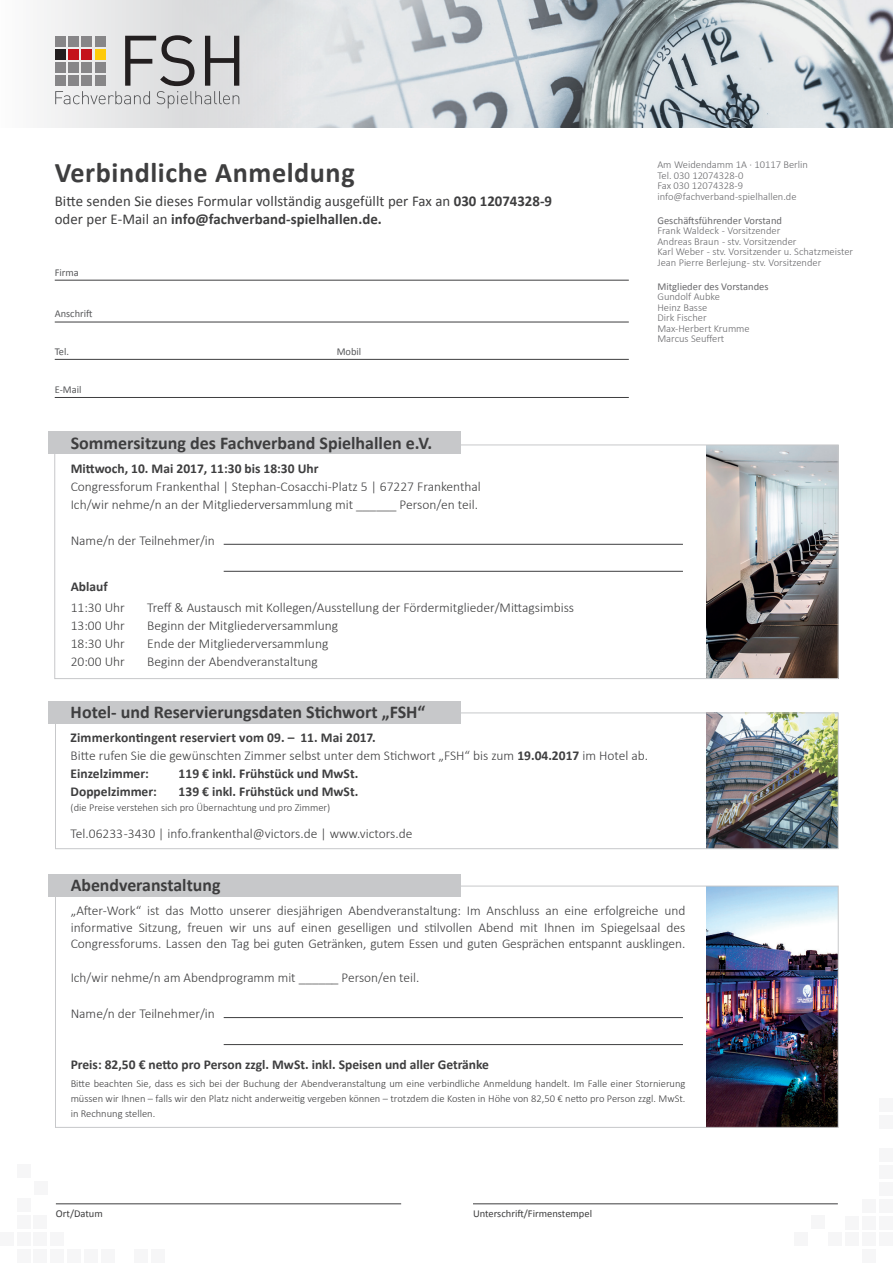
<style>
.page{position:relative;width:893px;height:1263px;background:#fff}
.page>*{position:absolute;margin:0;border:0;box-sizing:border-box;transform-origin:0 0}
.t1{font:700 28.5px "Calibri";letter-spacing:.02em;color:#3e3e3f}
.t2{font:700 18px "Calibri";color:#3e3e3f}
.t3{font:15px/18px "Calibri";letter-spacing:.005em;color:#3e3e3f}
.t4{font:300 13.5px/18px "Calibri";color:#3e3e3f}
.t5{font:700 13.5px "Calibri";color:#3e3e3f}
.t6{font:300 10.5px/15px "Calibri";color:#3e3e3f;text-align:justify}
.t7{font:300 10.5px/10.5px "Calibri";color:#69696c}
.t8{font:10.5px "Calibri";color:#69696c}
.t9{font:10.5px "Calibri";color:#3e3e3f}
.t10{font:10.5px "Calibri";color:#57585a}
.s1{font-weight:700}
</style>
<div class="page">
<img style="left:707px;top:888px;width:130px;height:238px">
<img style="left:707px;top:714px;width:130px;height:133px">
<img style="left:707px;top:447px;width:130px;height:230px">
<div style="left:879px;top:1115px;width:14px;height:14px;background:#f6f6f7"></div>
<div style="left:879px;top:1182px;width:14px;height:14px;background:#f6f6f7"></div>
<div style="left:862px;top:1216px;width:14px;height:13px;background:#f6f6f7"></div>
<div style="left:845px;top:1216px;width:14px;height:13px;background:#f6f6f7"></div>
<div style="left:879px;top:1216px;width:14px;height:13px;background:#f6f6f7"></div>
<div style="left:879px;top:1148px;width:14px;height:14px;background:#f6f6f7"></div>
<div style="left:879px;top:1098px;width:14px;height:14px;background:#f6f6f7"></div>
<div style="left:879px;top:1165px;width:14px;height:14px;background:#f6f6f7"></div>
<div style="left:862px;top:1199px;width:14px;height:14px;background:#f6f6f7"></div>
<div style="left:879px;top:1199px;width:14px;height:14px;background:#f6f6f7"></div>
<div style="left:828px;top:1232px;width:14px;height:14px;background:#f6f6f7"></div>
<div style="left:862px;top:1232px;width:14px;height:14px;background:#f6f6f7"></div>
<div style="left:794px;top:1232px;width:14px;height:14px;background:#f6f6f7"></div>
<div style="left:845px;top:1232px;width:14px;height:14px;background:#f6f6f7"></div>
<div style="left:879px;top:1232px;width:14px;height:14px;background:#f6f6f7"></div>
<div style="left:811px;top:1215px;width:14px;height:14px;background:#f6f6f7"></div>
<div style="left:862px;top:1249px;width:14px;height:14px;background:#f6f6f7"></div>
<div style="left:134px;top:1249px;width:14px;height:14px;background:#f6f6f7"></div>
<div style="left:67px;top:1249px;width:14px;height:14px;background:#f6f6f7"></div>
<div style="left:33px;top:1232px;width:14px;height:14px;background:#f6f6f7"></div>
<div style="left:33px;top:1215px;width:14px;height:14px;background:#f6f6f7"></div>
<div style="left:33px;top:1249px;width:14px;height:14px;background:#f6f6f7"></div>
<div style="left:101px;top:1249px;width:13px;height:14px;background:#f6f6f7"></div>
<div style="left:151px;top:1249px;width:14px;height:14px;background:#f6f6f7"></div>
<div style="left:84px;top:1249px;width:14px;height:14px;background:#f6f6f7"></div>
<div style="left:50px;top:1232px;width:14px;height:14px;background:#f6f6f7"></div>
<div style="left:50px;top:1249px;width:14px;height:14px;background:#f6f6f7"></div>
<div style="left:17px;top:1198px;width:14px;height:14px;background:#f6f6f7"></div>
<div style="left:17px;top:1232px;width:14px;height:14px;background:#f6f6f7"></div>
<div style="left:17px;top:1164px;width:14px;height:14px;background:#f6f6f7"></div>
<div style="left:17px;top:1215px;width:14px;height:14px;background:#f6f6f7"></div>
<div style="left:17px;top:1249px;width:14px;height:14px;background:#f6f6f7"></div>
<div style="left:34px;top:1181px;width:14px;height:14px;background:#f6f6f7"></div>
<div style="left:0;top:1232px;width:14px;height:14px;background:#f6f6f7"></div>
<hr style="left:55px;top:280px;width:574px;height:1px;background:#3e3e3f">
<hr style="left:55px;top:322px;width:574px;height:1px;background:#3e3e3f">
<hr style="left:55px;top:359px;width:574px;height:1px;background:#3e3e3f">
<hr style="left:55px;top:397px;width:574px;height:1px;background:#3e3e3f">
<div style="left:48px;top:432px;width:412px;height:22px;background:#c7c8ca"></div>
<hr style="left:224px;top:544px;width:459px;height:1px;background:#3e3e3f">
<hr style="left:224px;top:571px;width:459px;height:1px;background:#3e3e3f">
<hr style="left:56px;top:1203px;width:345px;height:1px;background:#3e3e3f">
<hr style="left:473px;top:1203px;width:365px;height:1px;background:#3e3e3f">
<div style="left:55px;top:712px;width:784px;height:137px;border:1px solid #c7c8ca"></div>
<div style="left:48px;top:702px;width:412px;height:22px;background:#c7c8ca"></div>
<div style="left:48px;top:875px;width:412px;height:22px;background:#c7c8ca"></div>
<hr style="left:224px;top:1017px;width:459px;height:1px;background:#3e3e3f">
<hr style="left:224px;top:1044px;width:459px;height:1px;background:#3e3e3f">
<svg style="left:44px;top:0;width:139px;height:128px;fill:#e9e9ea"></svg>
<img style="left:183px;top:0;width:710px;height:128px">
<svg style="left:55px;top:35px;width:184px;height:73px;background:#b9b5b5"></svg>
<h1 class="t1" style="left:55px;top:154px;width:301px">Verbindliche Anmeldung</h1>
<p class="t3" style="left:55px;top:192px;width:499px">Bitte senden Sie dieses Formular vollständig ausgefüllt per Fax an <span class="s1">030 12074328-9 </span>oder per E-Mail an <span class="s1">info@fachverband-spielhallen.de.</span></p>
<p class="t10" style="left:55px;top:266px;width:26px">Firma</p>
<p class="t10" style="left:55px;top:307px;width:39px">Anschrift</p>
<p class="t10" style="left:55px;top:345px;width:16px">Tel.</p>
<p class="t10" style="left:337px;top:345px;width:26px">Mobil</p>
<p class="t10" style="left:55px;top:383px;width:28px">E-Mail</p>
<p class="t7" style="left:657px;top:159px;width:152px">Am Weidendamm 1A ∙ 10117 Berlin<br>Tel. 030 12074328-0<br>Fax 030 12074328-9 info@fachverband-spielhallen.de</p>
<p class="t8" style="left:657px;top:214px;width:126px">Geschäftsführender Vorstand</p>
<p class="t7" style="left:657px;top:225px;width:197px">Frank Waldeck - Vorsitzender<br>Andreas Braun - stv. Vorsitzender<br>Karl Weber - stv. Vorsitzender u. Schatzmeister Jean Pierre Berlejung - stv. Vorsitzender</p>
<p class="t8" style="left:657px;top:280px;width:113px">Mitglieder des Vorstandes</p>
<p class="t7" style="left:657px;top:291px;width:94px">Gundolf Aubke<br>Heinz Basse<br>Dirk Fischer<br>Max-Herbert Krumme<br>Marcus Seuffert</p>
<h2 class="t2" style="left:71px;top:431px;width:363px">Sommersitzung des Fachverband Spielhallen e.V.</h2>
<p class="t5" style="left:71px;top:459px;width:249px">Mittwoch, 10. Mai 2017, 11:30 bis 18:30 Uhr</p>
<p class="t4" style="left:71px;top:477px;width:412px">Congressforum Frankenthal | Stephan-Cosacchi-Platz 5 | 67227 Frankenthal<br>Ich/wir nehme/n an der Mitgliederversammlung mit ______ Person/en teil.</p>
<p class="t4" style="left:71px;top:531px;width:146px">Name/n der Teilnehmer/in</p>
<p class="t5" style="left:71px;top:578px;width:38px">Ablauf</p>
<p class="t4" style="left:71px;top:599px;width:56px">11:30 Uhr</p>
<p class="t4" style="left:147px;top:599px;width:428px">Treff &amp; Austausch mit Kollegen/Ausstellung der Fördermitglieder/Mittagsimbiss</p>
<p class="t4" style="left:71px;top:617px;width:56px">13:00 Uhr</p>
<p class="t4" style="left:147px;top:617px;width:193px">Beginn der Mitgliederversammlung</p>
<p class="t4" style="left:71px;top:635px;width:56px">18:30 Uhr</p>
<p class="t4" style="left:147px;top:635px;width:183px">Ende der Mitgliederversammlung</p>
<p class="t4" style="left:71px;top:653px;width:56px">20:00 Uhr</p>
<p class="t4" style="left:147px;top:653px;width:172px">Beginn der Abendveranstaltung</p>
<h2 class="t2" style="left:71px;top:701px;width:356px">Hotel- und Reservierungsdaten Stichwort „FSH“</h2>
<p class="t4" style="left:71px;top:729px;width:579px"><span class="s1">Zimmerkontingent reserviert vom 09. – 11. Mai 2017.<br></span>Bitte rufen Sie die gewünschten Zimmer selbst unter dem Stichwort „FSH“ bis zum <span class="s1">19.04.2017</span> im Hotel ab.<br><span class="s1">Einzelzimmer:</span></p>
<p class="t5" style="left:179px;top:765px;width:181px">119 € inkl. Frühstück und MwSt.</p>
<p class="t5" style="left:71px;top:783px;width:88px">Doppelzimmer:</p>
<p class="t5" style="left:179px;top:783px;width:181px">139 € inkl. Frühstück und MwSt.</p>
<p class="t6" style="left:71px;top:800px;width:261px">(die Preise verstehen sich pro Übernachtung und pro Zimmer)</p>
<p class="t4" style="left:71px;top:825px;width:343px">Tel.06233 -3430 | info.frankenthal@victors.de | www.victors.de</p>
<h2 class="t2" style="left:71px;top:874px;width:151px">Abendveranstaltung</h2>
<p class="t4" style="left:71px;top:903px;width:616px;line-height:16.2px;text-align:justify">„After-Work“ ist das Motto unserer diesjährigen Abendveranstaltung: Im Anschluss an eine erfolgreiche und informative Sitzung, freuen wir uns auf einen geselligen und stilvollen Abend mit Ihnen im Spiegelsaal des Congressforums. Lassen den Tag bei guten Getränken, gutem Essen und guten Gesprächen entspannt ausklingen.</p>
<p class="t4" style="left:71px;top:968px;width:350px">Ich/wir nehme/n am Abendprogramm mit ______ Person/en teil.</p>
<p class="t4" style="left:71px;top:1004px;width:146px">Name/n der Teilnehmer/in</p>
<p class="t5" style="left:71px;top:1056px;width:420px">Preis: 82,50 € netto pro Person zzgl. MwSt. inkl. Speisen und aller Getränke</p>
<p class="t6" style="left:71px;top:1076px;width:616px">Bitte beachten Sie, dass es sich bei der Buchung der Abendveranstaltung um eine verbindliche Anmeldung handelt. Im Falle einer Stornierung müssen wir Ihnen – falls wir den Platz nicht anderweitig vergeben können – trotzdem die Kosten in Höhe von 82,50 € netto pro Person zzgl. MwSt. in Rechnung stellen.</p>
<p class="t9" style="left:56px;top:1206px;width:48px">Ort/Datum</p>
<p class="t9" style="left:473px;top:1206px;width:121px">Unterschrift/Firmenstempel</p>
</div>
